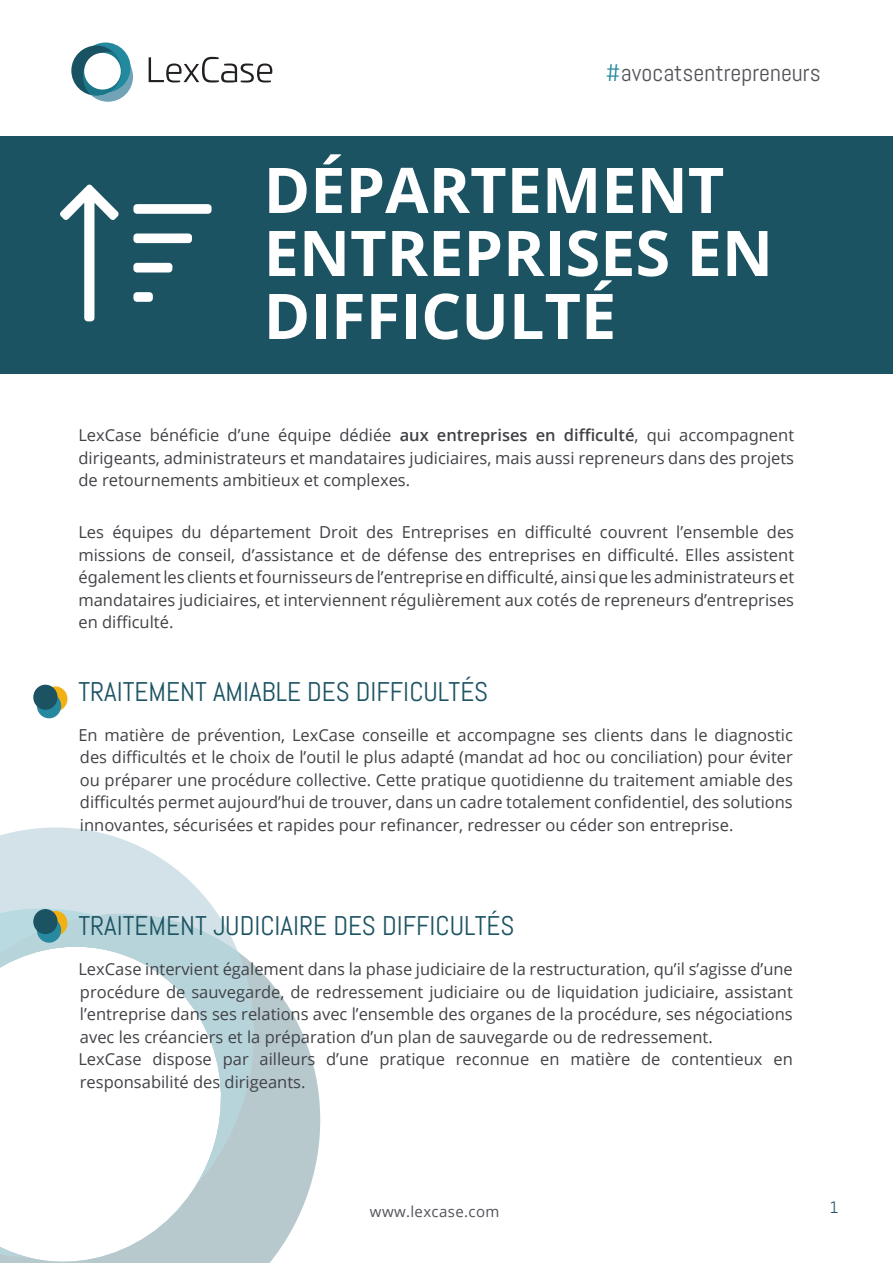
<style>
.page{position:relative;width:893px;height:1263px;background:#fff}
.page>*{position:absolute;margin:0;border:0;box-sizing:border-box;transform-origin:0 0}
.t1{font:700 63px/63px "Open Sans";color:#fff}
.Texte{font:27px "Abel";color:#1b5362}
.t2{font:24px "Abel";color:#515358}
.Texte-2{font:16.5px/22.5px "Open Sans";color:#404246;text-align:justify}
.t3{font:16.5px "Abel";color:#1b5362}
.t4{font:15px "Open Sans";letter-spacing:.025em;color:#515358}
.s1{color:#27899f}
.s2{font-weight:600}
</style>
<div class="page">
<svg style="left:149px;top:57px;width:123px;height:26px"></svg>
<svg style="left:81px;top:43px;width:50px;height:50px"></svg>
<div style="left:71px;top:46px;width:50px;height:50px;background:#195262;border-radius:50%"></div>
<svg style="left:83px;top:52px;width:50px;height:50px"></svg>
<div style="left:84px;top:53px;width:37px;height:37px;background:#fff;border-radius:50%"></div>
<svg style="left:0;top:971px;width:321px;height:292px;fill:#b8c9ce"></svg>
<svg style="left:0;top:827px;width:216px;height:84px;fill:#d2e2e8"></svg>
<div style="left:0;top:888px;width:95px;height:23px;background:#d2e2e8"></div>
<svg style="left:0;top:911px;width:260px;height:347px"></svg>
<div style="left:43px;top:686px;width:24px;height:25px;background:#f1b112;border-radius:50%"></div>
<div style="left:37px;top:693px;width:24px;height:25px;background:#27899f;border-radius:50%"></div>
<div style="left:33px;top:685px;width:25px;height:25px;background:#1b5362;border-radius:50%"></div>
<div style="left:0;top:136px;width:893px;height:237px;background:#1b5362"></div>
<svg style="left:60px;top:184px;width:59px;height:137px"></svg>
<svg style="left:133px;top:204px;width:79px;height:10px"></svg>
<svg style="left:133px;top:233px;width:59px;height:10px"></svg>
<svg style="left:133px;top:263px;width:40px;height:9px"></svg>
<svg style="left:133px;top:292px;width:20px;height:10px"></svg>
<div style="left:43px;top:911px;width:24px;height:25px;background:#f1b112;border-radius:50%"></div>
<div style="left:37px;top:918px;width:24px;height:25px;background:#27899f;border-radius:50%"></div>
<div style="left:33px;top:909px;width:25px;height:25px;background:#1b5362;border-radius:50%"></div>
<h3 class="t2" style="left:606px;top:57px;width:217px"><span class="s1">#</span>avocatsentrepreneurs</h3>
<p class="t1" style="left:264px;top:157px;width:511px">DÉPARTEMENT<br>ENTREPRISES EN<br>DIFFICULTÉ</p>
<p class="Texte-2" style="left:78px;top:423px;width:717px">LexCase bénéficie d’une équipe dédiée <span class="s2">aux entreprises en difficulté</span>, qui accompagnent dirigeants, administrateurs et mandataires judiciaires, mais aussi repreneurs dans des projets de retournements ambitieux et complexes.</p>
<p class="Texte-2" style="left:78px;top:521px;width:717px">Les équipes du département Droit des Entreprises en difficulté couvrent l’ensemble des missions de conseil, d’assistance et de défense des entreprises en difficulté. Elles assistent également les clients et fournisseurs de l’entreprise en difficulté, ainsi que les administrateurs et mandataires judiciaires, et interviennent régulièrement aux cotés de repreneurs d’entreprises en difficulté.</p>
<p class="Texte" style="left:78px;top:674px;width:411px">TRAITEMENT AMIABLE DES DIFFICULTÉS</p>
<p class="Texte-2" style="left:78px;top:723px;width:716px">En matière de prévention, LexCase conseille et accompagne ses clients dans le diagnostic des difficultés et le choix de l’outil le plus adapté (mandat ad hoc ou conciliation) pour éviter ou préparer une procédure collective. Cette pratique quotidienne du traitement amiable des difficultés permet aujourd’hui de trouver, dans un cadre totalement confidentiel, des solutions innovantes, sécurisées et rapides pour refinancer, redresser ou céder son entreprise.</p>
<p class="Texte" style="left:78px;top:909px;width:438px">TRAITEMENT JUDICIAIRE DES DIFFICULTÉS</p>
<p class="Texte-2" style="left:78px;top:957px;width:716px">LexCase intervient également dans la phase judiciaire de la restructuration, qu’il s’agisse d’une procédure de sauvegarde, de redressement judiciaire ou de liquidation judiciaire, assistant l’entreprise dans ses relations avec l’ensemble des organes de la procédure, ses négociations avec les créanciers et la préparation d’un plan de sauvegarde ou de redressement.</p>
<p class="Texte-2" style="left:78px;top:1047px;width:716px">LexCase dispose par ailleurs d’une pratique reconnue en matière de contentieux en responsabilité des dirigeants.</p>
<p class="t4" style="left:370px;top:1201px;width:131px">www.lexcase.com</p>
<p class="t3" style="left:830px;top:1197px;width:10px">1</p>
</div>
